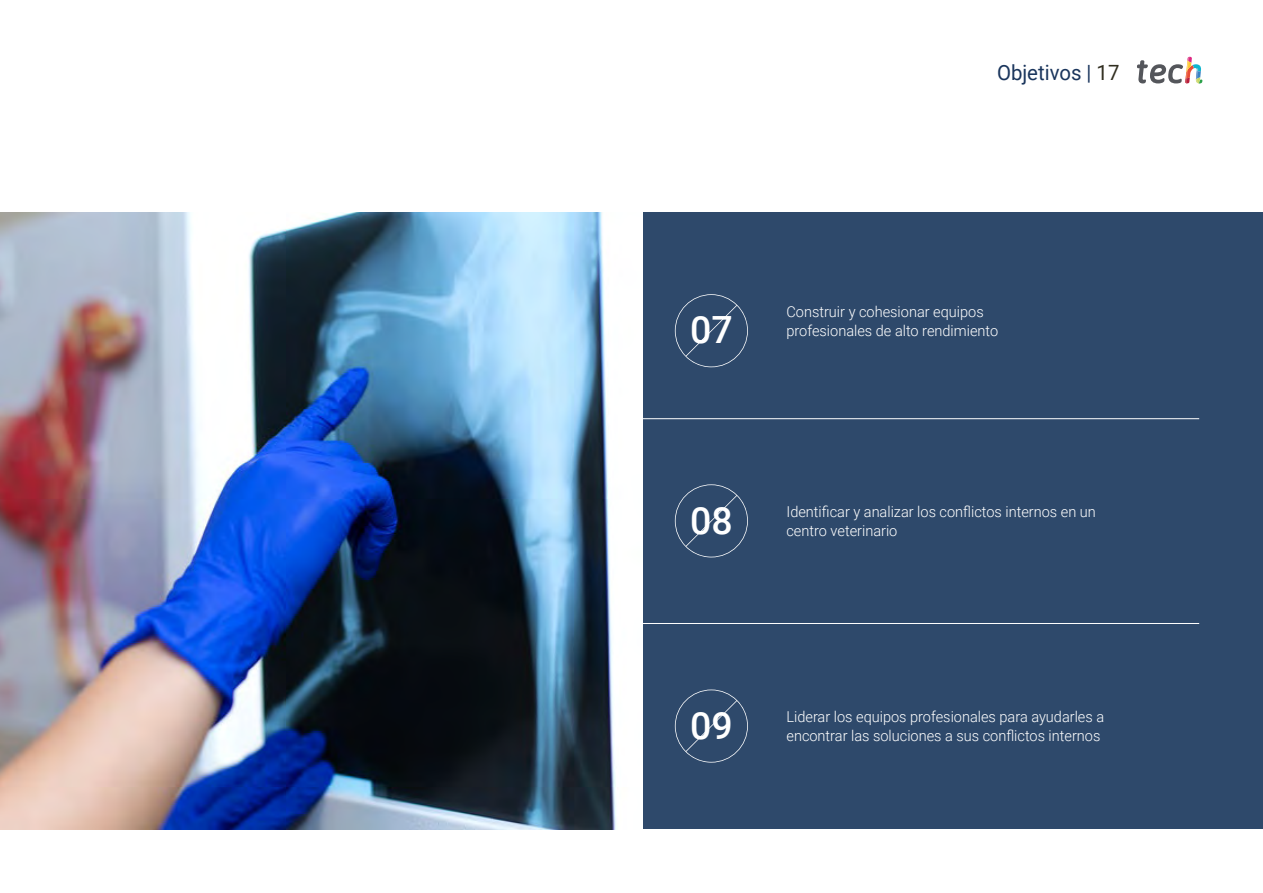
<style>
.page{position:relative;width:1263px;height:893px;background:#fff}
.page>*{position:absolute;margin:0;border:0;box-sizing:border-box;transform-origin:0 0}
.t1{font:500 37.5px "Roboto";color:#fff}
.t2{font:21px "Roboto";color:#1a355c}
.t3{font:300 15px/19.5px "Roboto";color:#fff}
.s1{color:#312e20}
</style>
<div class="page">
<div style="left:642px;top:213px;width:621px;height:616px;background:#2e496b"></div>
<svg style="left:675px;top:294px;width:73px;height:73px"></svg>
<svg style="left:675px;top:484px;width:73px;height:73px"></svg>
<svg style="left:675px;top:689px;width:73px;height:74px"></svg>
<hr style="left:0;top:418px;width:1199px;height:1px;background:#fff">
<hr style="left:0;top:623px;width:1199px;height:1px;background:#fff">
<svg style="left:1137px;top:57px;width:65px;height:27px"></svg>
<img style="left:0;top:213px;width:616px;height:616px">
<h2 class="t2" style="left:997px;top:57px;width:124px">Objetivos | <span class="s1">17</span></h2>
<h1 class="t1" style="left:690px;top:304px;width:44px">07</h1>
<p class="t3" style="left:786px;top:301px;width:213px">Construir y cohesionar equipos profesionales de alto rendimiento</p>
<h1 class="t1" style="left:690px;top:494px;width:44px">08</h1>
<p class="t3" style="left:786px;top:501px;width:311px">Identificar y analizar los conflictos internos en un centro veterinario</p>
<h1 class="t1" style="left:690px;top:699px;width:44px">09</h1>
<p class="t3" style="left:786px;top:706px;width:319px">Liderar los equipos profesionales para ayudarles a encontrar las soluciones a sus conflictos internos</p>
</div>
